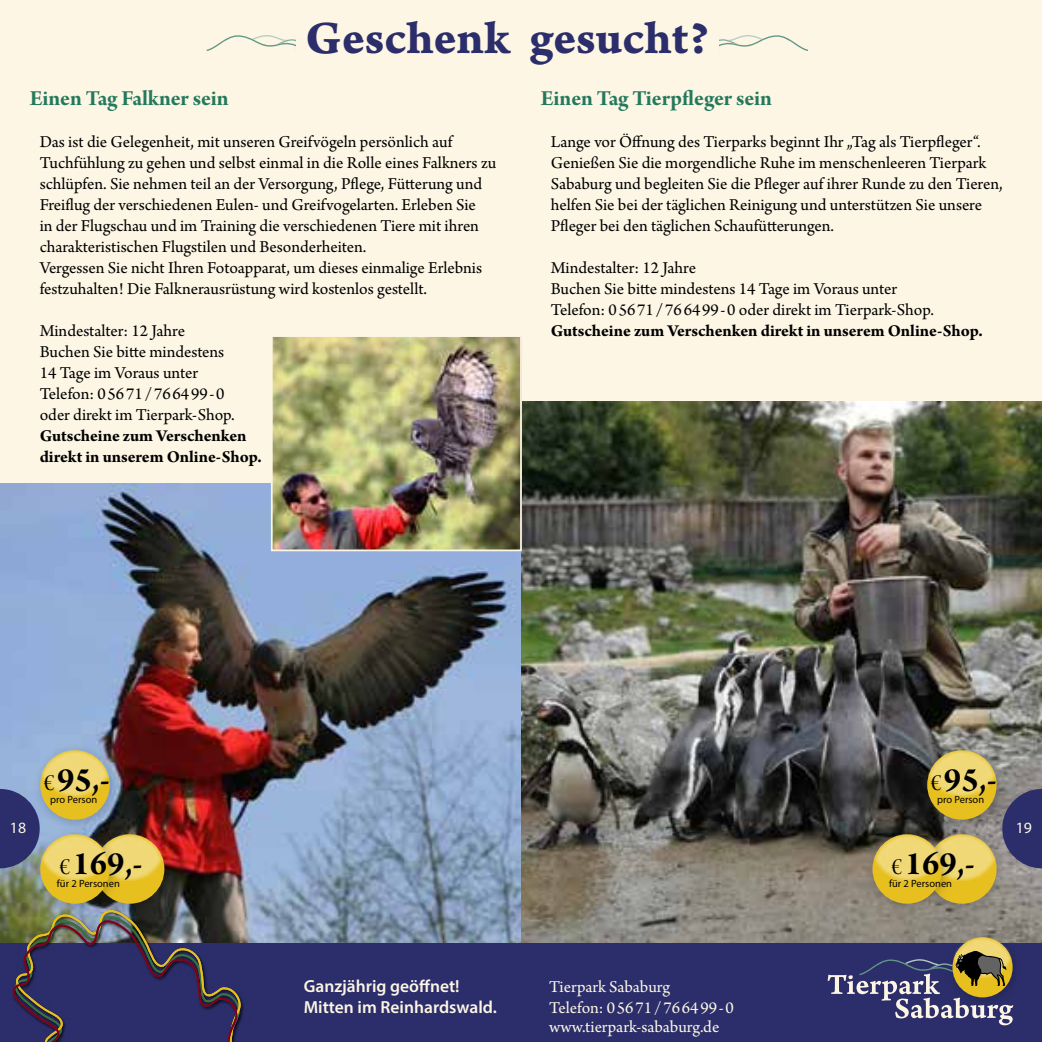
<style>
.page{position:relative;width:1042px;height:1042px;background:#fff}
.page>*{position:absolute;margin:0;border:0;box-sizing:border-box;transform-origin:0 0}
.t1{font:49px "Arno Pro Bold Caption";letter-spacing:-.005em;color:#2b2e6a}
.t2{font:35px "Arno Pro Bold Subhead";color:#000}
.t3{font:22.75px "Arno Pro Bold Subhead";letter-spacing:-.005em;color:#24795c}
.t4{font:17.5px/21px "Arno Pro";color:#000}
.t5{font:700 17.5px/21px "Arno Pro";letter-spacing:-.005em;color:#000}
.t6{font:17.5px/21px "Arno Pro";color:#fdf6e5}
.t7{font:600 17.5px/21px "Myriad Pro";color:#fdf6e5}
.t8{font:15.75px "Myriad Pro";color:#fdf6e5}
.t9{font:10.5px "Myriad Pro";color:#000}
.s1{font-family:"Arno Pro Display";font-size:24.5px}
</style>
<div class="page">
<div style="left:0;top:0;width:1042px;height:943px;background:#fdf6e5"></div>
<div style="left:0;top:943px;width:1042px;height:99px;background:#2b2e6a"></div>
<img style="left:0;top:483px;width:521px;height:459px">
<img style="left:521px;top:401px;width:521px;height:541px">
<img style="left:274px;top:338px;width:245px;height:210px">
<div style="left:271px;top:335px;width:251px;height:216px;border:2px solid #fdf6e5"></div>
<svg style="left:1012px;top:789px;width:30px;height:79px;background:#35386d"></svg>
<svg style="left:0;top:789px;width:28px;height:79px;background:#333871"></svg>
<img style="left:942px;top:926px;width:84px;height:80px">
<img style="left:954px;top:937px;width:57px;height:14px">
<svg style="left:827px;top:951px;width:186px;height:74px"></svg>
<img style="left:7px;top:904px;width:269px;height:138px">
<svg style="left:206px;top:35px;width:83px;height:16px"></svg>
<img style="left:289px;top:39px;width:6px;height:7px">
<svg style="left:725px;top:35px;width:83px;height:16px"></svg>
<img style="left:719px;top:39px;width:6px;height:8px">
<img style="left:28px;top:738px;width:97px;height:84px">
<div style="left:40px;top:750px;width:70px;height:69px;background:#e7c01f;border-radius:50%"></div>
<img style="left:42px;top:750px;width:66px;height:46px">
<img style="left:915px;top:738px;width:97px;height:84px">
<div style="left:927px;top:750px;width:69px;height:69px;background:#e7c01f;border-radius:50%"></div>
<img style="left:929px;top:750px;width:66px;height:46px">
<img style="left:125px;top:822px;width:55px;height:97px">
<div style="left:95px;top:834px;width:69px;height:69px;background:#e7c01f;border-radius:50%"></div>
<img style="left:125px;top:834px;width:38px;height:46px">
<img style="left:28px;top:822px;width:97px;height:97px">
<div style="left:40px;top:834px;width:70px;height:69px;background:#e7c01f;border-radius:50%"></div>
<img style="left:42px;top:834px;width:66px;height:46px">
<img style="left:957px;top:822px;width:55px;height:97px">
<div style="left:927px;top:834px;width:69px;height:69px;background:#e7c01f;border-radius:50%"></div>
<img style="left:957px;top:834px;width:38px;height:46px">
<img style="left:860px;top:822px;width:97px;height:97px">
<div style="left:872px;top:834px;width:70px;height:69px;background:#e7c01f;border-radius:50%"></div>
<img style="left:874px;top:834px;width:66px;height:46px">
<h1 class="t1" style="left:305px;top:8px;width:406px">Geschenk gesucht?</h1>
<h3 class="t3" style="left:541px;top:85px;width:233px">Einen Tag Tierpfleger sein</h3>
<p class="t4" style="left:551px;top:132px;width:453px">Lange vor Öffnung des Tierparks beginnt Ihr „Tag als Tierpfleger“.<br>Genießen Sie die morgendliche Ruhe im menschenleeren Tierpark Sababurg und begleiten Sie die Pfleger auf ihrer Runde zu den Tieren, helfen Sie bei der täglichen Reinigung und unterstützen Sie unsere Pfleger bei den täglichen Schaufütterungen.</p>
<p class="t4" style="left:551px;top:258px;width:385px">Mindestalter: 12 Jahre<br>Buchen Sie bitte mindestens 14 Tage im Voraus unter<br>Telefon: 05671/766499-0 oder direkt im Tierpark-Shop.</p>
<p class="t5" style="left:551px;top:321px;width:433px">Gutscheine zum Verschenken direkt in unserem Online-Shop.</p>
<h3 class="t3" style="left:30px;top:85px;width:200px">Einen Tag Falkner sein</h3>
<p class="t4" style="left:40px;top:132px;width:458px">Das ist die Gelegenheit, mit unseren Greifvögeln persönlich auf Tuchfühlung zu gehen und selbst einmal in die Rolle eines Falkners zu schlüpfen. Sie nehmen teil an der Versorgung, Pflege, Fütterung und Freiflug der verschiedenen Eulen- und Greifvogelarten. Erleben Sie<br>in der Flugschau und im Training die verschiedenen Tiere mit ihren charakteristischen Flugstilen und Besonderheiten.<br>Vergessen Sie nicht Ihren Fotoapparat, um dieses einmalige Erlebnis festzuhalten! Die Falknerausrüstung wird kostenlos gestellt.</p>
<p class="t4" style="left:40px;top:321px;width:196px">Mindestalter: 12 Jahre<br>Buchen Sie bitte mindestens<br>14 Tage im Voraus unter<br>Telefon: 05671/766499-0 oder direkt im Tierpark-Shop.</p>
<p class="t5" style="left:40px;top:426px;width:223px">Gutscheine zum Verschenken direkt in unserem Online-Shop.</p>
<h2 class="t2" style="left:44px;top:760px;width:68px"><span class="s1">€</span>95,-</h2>
<p class="t9" style="left:50px;top:792px;width:49px">pro Person</p>
<h2 class="t2" style="left:930px;top:760px;width:68px"><span class="s1">€</span>95,-</h2>
<p class="t9" style="left:937px;top:792px;width:49px">pro Person</p>
<p class="t8" style="left:10px;top:818px;width:18px">18</p>
<p class="t8" style="left:1016px;top:818px;width:18px">19</p>
<h2 class="t2" style="left:59px;top:844px;width:85px"><span class="s1">€</span>169,-</h2>
<p class="t9" style="left:57px;top:876px;width:64px">für 2 Personen</p>
<p class="t7" style="left:304px;top:975px;width:195px">Ganzjährig geöffnet!<br>Mitten im Reinhardswald.</p>
<p class="t6" style="left:549px;top:977px;width:186px">Tierpark Sababurg<br>Telefon: 05671/766499-0</p>
<p class="t6" style="left:549px;top:1017px;width:172px">www.tierpark-sababurg.de</p>
<h2 class="t2" style="left:891px;top:844px;width:85px"><span class="s1">€</span>169,-</h2>
<p class="t9" style="left:889px;top:876px;width:64px">für 2 Personen</p>
</div>
